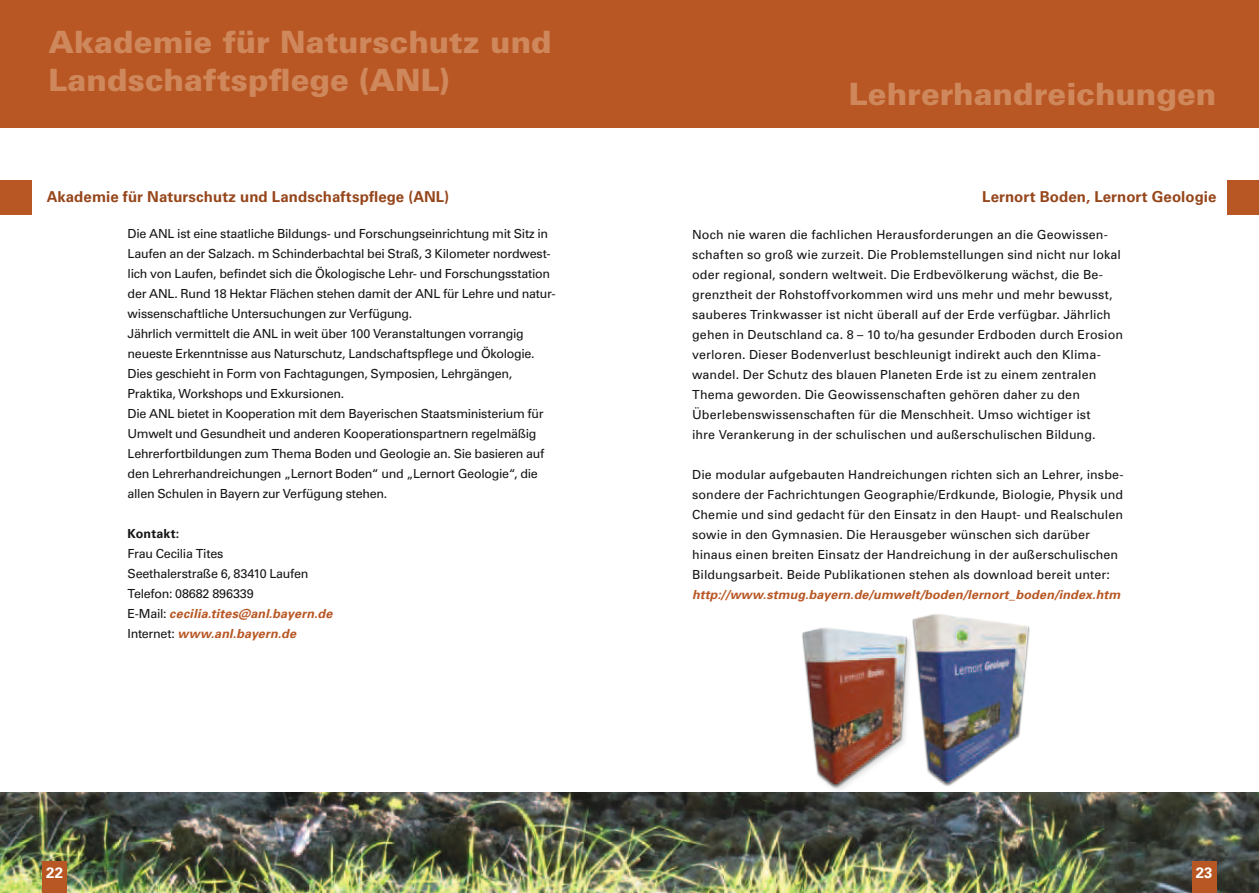
<style>
.page{position:relative;width:1259px;height:893px;background:#fff}
.page>*{position:absolute;margin:0;border:0;box-sizing:border-box;transform-origin:0 0}
.t1{font:900 30.75px/37.5px "Univers LT Std";color:#cf885c}
.t2{font:700 15px "Univers LT Std";letter-spacing:.005em;color:#96461b}
.t3{font:700 15px "Univers LT Std";color:#fff}
.t4{font:12.45px/20px "Univers";letter-spacing:.01em;color:#131413}
.t5{font:12.45px/20px "Univers LT Std";letter-spacing:-.02em;color:#131413}
.s1{font-weight:700}
.s2{font-family:"Univers";font-weight:700;font-style:italic;color:#b85724}
.s3{font-weight:700;font-style:italic;color:#b85724}
</style>
<div class="page">
<div style="left:0;top:0;width:1259px;height:128px;background:#b85724"></div>
<img style="left:0;top:792px;width:1259px;height:101px">
<div style="left:1227px;top:181px;width:32px;height:34px;background:#b85724"></div>
<div style="left:0;top:181px;width:32px;height:34px;background:#b85724"></div>
<div style="left:43px;top:861px;width:24px;height:32px;background:#b85724"></div>
<div style="left:1192px;top:861px;width:24px;height:32px;background:#b85724"></div>
<img style="left:789px;top:627px;width:121px;height:167px">
<img style="left:907px;top:614px;width:123px;height:176px">
<p class="t1" style="left:48px;top:23px;width:505px">Akademie für Naturschutz und<br>Landschaftspflege (ANL)</p>
<p class="t2" style="left:47px;top:188px;width:404px">Akademie für Naturschutz und Landschaftspflege (ANL)</p>
<p class="t5" style="left:128px;top:223px;width:429px">Die ANL ist eine staatliche Bildungs- und Forschungseinrichtung mit Sitz in Laufen an der Salzach. m Schinderbachtal bei Straß, 3 Kilometer nordwest&shy;lich von Laufen, befindet sich die Ökologische Lehr- und Forschungsstation der ANL. Rund 18 Hektar Flächen stehen damit der ANL für Lehre und natur&shy;wissenschaftliche Untersuchungen zur Verfügung.<br>Jährlich vermittelt die ANL in weit über 100 Veranstaltungen vorrangig neueste Erkenntnisse aus Naturschutz, Landschaftspflege und Ökologie.<br>Dies geschieht in Form von Fachtagungen, Symposien, Lehrgängen, Praktika, Workshops und Exkursionen.<br>Die ANL bietet in Kooperation mit dem Bayerischen Staatsministerium für Umwelt und Gesundheit und anderen Kooperationspartnern regelmäßig Lehrerfortbildungen zum Thema Boden und Geologie an. Sie basieren auf den Lehrerhandreichungen „Lernort Boden“ und „Lernort Geologie“, die allen Schulen in Bayern zur Verfügung stehen.</p>
<p class="t5" style="left:128px;top:524px;width:206px"><span class="s1">Kontakt:<br></span>Frau Cecilia Tites<br>Seethalerstraße 6, 83410 Laufen<br>Telefon: 08682 896339<br>E-Mail: <span class="s2">cecilia.tites@anl.bayern.de<br></span>Internet: <span class="s2">www.anl.bayern.de</span></p>
<p class="t3" style="left:46px;top:864px;width:18px">22</p>
<p class="t1" style="left:849px;top:75px;width:369px">Lehrerhandreichungen</p>
<p class="t2" style="left:982px;top:188px;width:236px">Lernort Boden, Lernort Geologie</p>
<p class="t4" style="left:692px;top:224px;width:432px">Noch nie waren die fachlichen Herausforderungen an die Geowissen&shy;schaften so groß wie zurzeit. Die Problemstellungen sind nicht nur lokal oder regional, sondern weltweit. Die Erdbevölkerung wächst, die Be&shy;grenztheit der Rohstoffvorkommen wird uns mehr und mehr bewusst, sauberes Trinkwasser ist nicht überall auf der Erde verfügbar. Jährlich gehen in Deutschland ca. 8 – 10 to/ha gesunder Erdboden durch Erosion verloren. Dieser Bodenverlust beschleunigt indirekt auch den Klima&shy;wandel. Der Schutz des blauen Planeten Erde ist zu einem zentralen Thema geworden. Die Geowissenschaften gehören daher zu den Überlebenswissenschaften für die Menschheit. Umso wichtiger ist<br>ihre Verankerung in der schulischen und außerschulischen Bildung.</p>
<p class="t4" style="left:692px;top:464px;width:433px">Die modular aufgebauten Handreichungen richten sich an Lehrer, insbe&shy;sondere der Fachrichtungen Geographie/Erdkunde, Biologie, Physik und Chemie und sind gedacht für den Einsatz in den Haupt- und Realschulen sowie in den Gymnasien. Die Herausgeber wünschen sich darüber hinaus einen breiten Einsatz der Handreichung in der außerschulischen Bildungsarbeit. Beide Publikationen stehen als download bereit unter: <span class="s3">http://www.stmug.bayern.de/umwelt/boden/lernort_boden/index.htm</span></p>
<p class="t3" style="left:1195px;top:864px;width:18px">23</p>
</div>
